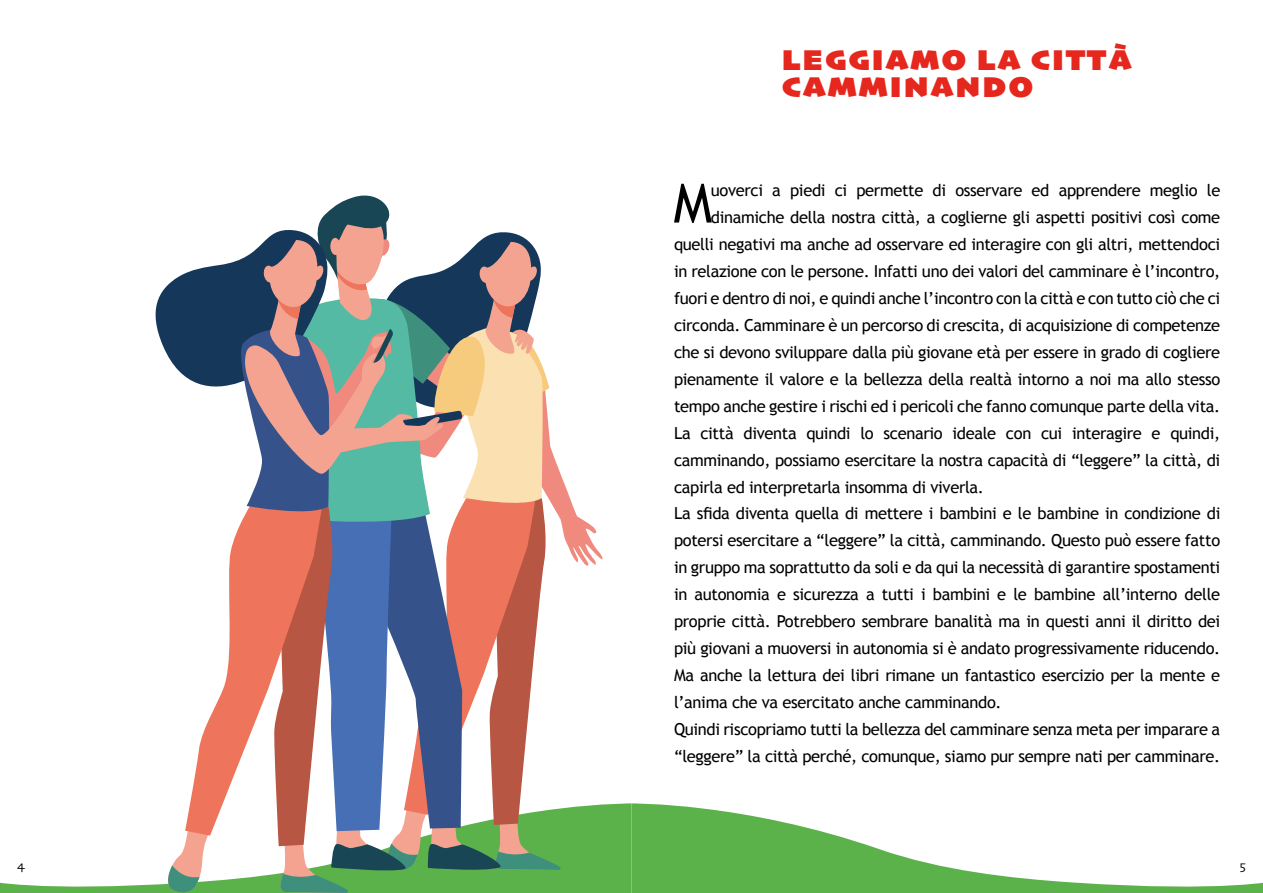
<style>
.page{position:relative;width:1263px;height:893px;background:#fff}
.page>*{position:absolute;margin:0;border:0;box-sizing:border-box;transform-origin:0 0}
.t1{font:54.15px "Trebuchet MS";color:#000}
.t2{font:30px/27px "Skia";letter-spacing:.09em;color:#e5271d}
.t3{font:16.5px "Trebuchet MS";letter-spacing:-.02em;color:#000}
.t4{font:13.5px "Skia";color:#000}
</style>
<div class="page">
<svg style="left:631px;top:803px;width:632px;height:90px"></svg>
<svg style="left:0;top:803px;width:631px;height:90px"></svg>
<svg style="left:148px;top:195px;width:456px;height:698px"></svg>
<h2 class="t2" style="left:782px;top:48px;width:349px">LEGGIAMO LA CITTÀ<br>CAMMINANDO</h2>
<h1 class="t1" style="left:673px;top:171px;width:40px">M</h1>
<p class="t3" style="left:711px;top:180px;width:511px">uoverci a piedi ci permette di osservare ed apprendere meglio le</p>
<p class="t3" style="left:711px;top:207px;width:511px">dinamiche della nostra città, a coglierne gli aspetti positivi così come</p>
<p class="t3" style="left:674px;top:234px;width:548px">quelli negativi ma anche ad osservare ed interagire con gli altri, mettendoci</p>
<p class="t3" style="left:674px;top:261px;width:548px">in relazione con le persone. Infatti uno dei valori del camminare è l’incontro,</p>
<p class="t3" style="left:674px;top:288px;width:548px">fuori e dentro di noi, e quindi anche l’incontro con la città e con tutto ciò che ci</p>
<p class="t3" style="left:674px;top:315px;width:548px">circonda. Camminare è un percorso di crescita, di acquisizione di competenze</p>
<p class="t3" style="left:674px;top:342px;width:548px">che si devono sviluppare dalla più giovane età per essere in grado di cogliere</p>
<p class="t3" style="left:674px;top:369px;width:548px">pienamente il valore e la bellezza della realtà intorno a noi ma allo stesso</p>
<p class="t3" style="left:674px;top:396px;width:548px">tempo anche gestire i rischi ed i pericoli che fanno comunque parte della vita.</p>
<p class="t3" style="left:674px;top:423px;width:548px">La città diventa quindi lo scenario ideale con cui interagire e quindi,</p>
<p class="t3" style="left:674px;top:450px;width:548px">camminando, possiamo esercitare la nostra capacità di “leggere” la città, di</p>
<p class="t3" style="left:674px;top:477px;width:311px">capirla ed interpretarla insomma di viverla.</p>
<p class="t3" style="left:674px;top:504px;width:548px">La sfida diventa quella di mettere i bambini e le bambine in condizione di</p>
<p class="t3" style="left:674px;top:531px;width:548px">potersi esercitare a “leggere” la città, camminando. Questo può essere fatto</p>
<p class="t3" style="left:674px;top:558px;width:548px">in gruppo ma soprattutto da soli e da qui la necessità di garantire spostamenti</p>
<p class="t3" style="left:674px;top:585px;width:548px">in autonomia e sicurezza a tutti i bambini e le bambine all’interno delle</p>
<p class="t3" style="left:674px;top:612px;width:548px">proprie città. Potrebbero sembrare banalità ma in questi anni il diritto dei</p>
<p class="t3" style="left:674px;top:639px;width:548px">più giovani a muoversi in autonomia si è andato progressivamente riducendo.</p>
<p class="t3" style="left:674px;top:666px;width:548px">Ma anche la lettura dei libri rimane un fantastico esercizio per la mente e</p>
<p class="t3" style="left:674px;top:693px;width:329px">l’anima che va esercitato anche camminando.</p>
<p class="t3" style="left:674px;top:720px;width:548px">Quindi riscopriamo tutti la bellezza del camminare senza meta per imparare a</p>
<p class="t3" style="left:674px;top:747px;width:548px">“leggere” la città perché, comunque, siamo pur sempre nati per camminare.</p>
<p class="t4" style="left:17px;top:857px;width:9px">4</p>
<p class="t4" style="left:1239px;top:857px;width:8px">5</p>
</div>
